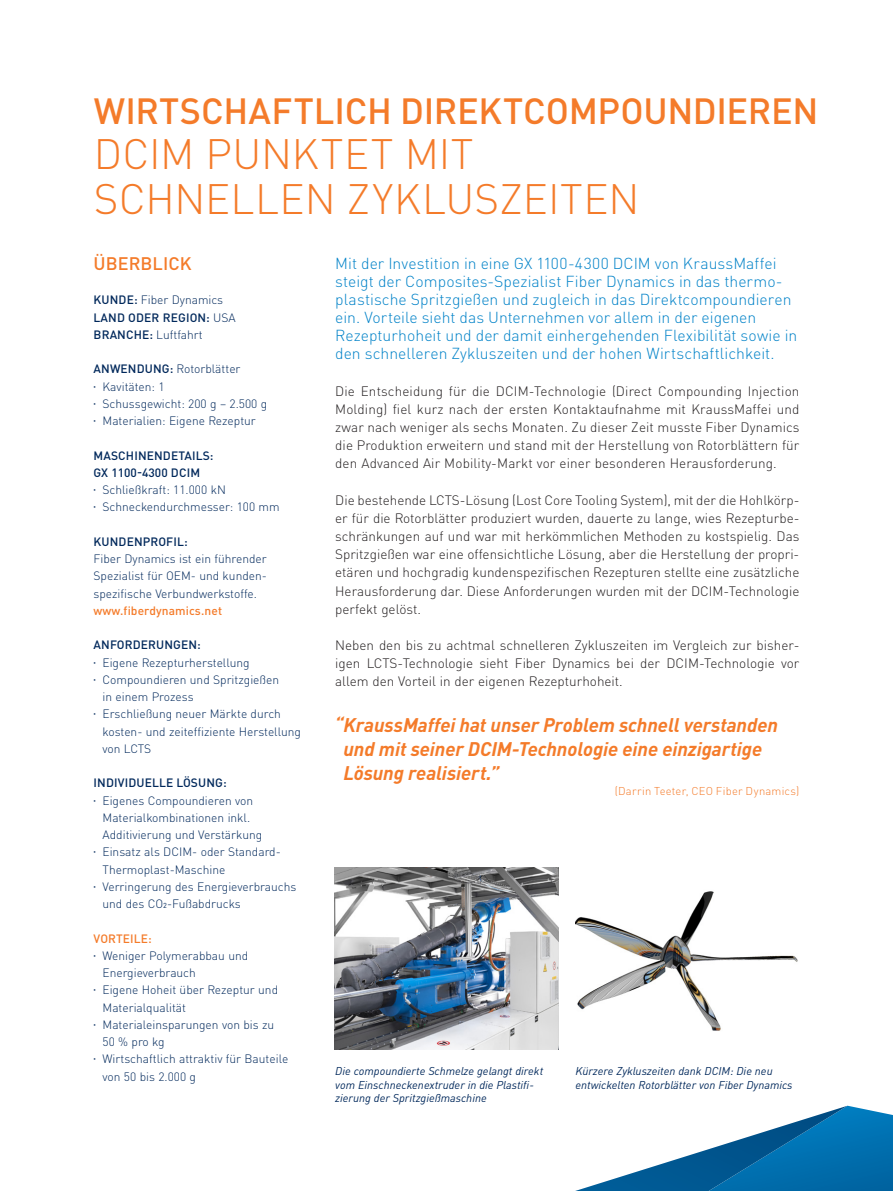
<style>
.page{position:relative;width:893px;height:1191px;background:#fff}
.page>*{position:absolute;margin:0;border:0;box-sizing:border-box;transform-origin:0 0}
.t1{font:300 42px/45px "DIN Pro";color:#f47b2a}
.t2{font:500 36px "DIN Pro";letter-spacing:-.01em;color:#f47b2a}
.t3{font:italic 700 19.5px/24px "DIN Pro";letter-spacing:-.005em;color:#f47b2a}
.t4{font:500 18px "DIN Pro";letter-spacing:.005em;color:#f47b2a}
.t5{font:300 15.75px/18px "DIN Pro";color:#0082c8}
.t6{font:300 13.5px/18.1px "DIN Pro";color:#231f20;text-align:justify}
.t7{font:300 12px/17.2px "DIN Pro";color:#00285b}
.t8{font:500 12px/17.2px "DIN Pro";letter-spacing:.01em;color:#00285b}
.t9{font:500 12px "DIN Pro";letter-spacing:.01em;color:#f47b2a}
.t10{font:italic 11.25px/13.5px "DIN Pro";color:#00285b}
.t11{font:300 11.25px "DIN Pro";letter-spacing:.015em;color:#f47b2a}
.s1{font-weight:300}
.s2{font-weight:500}
.s3{font-family:"Poppins";font-weight:400}
</style>
<div class="page">
<img style="left:575px;top:891px;width:223px;height:140px">
<img style="left:334px;top:867px;width:224px;height:182px">
<svg style="left:575px;top:1105px;width:318px;height:86px"></svg>
<h2 class="t2" style="left:94px;top:82px;width:726px">WIRTSCHAFTLICH DIREKTCOMPOUNDIEREN</h2>
<h1 class="t1" style="left:94px;top:128px;width:547px">DCIM PUNKTET MIT<br>SCHNELLEN ZYKLUSZEITEN</h1>
<h3 class="t4" style="left:94px;top:249px;width:100px">ÜBERBLICK</h3>
<p class="t8" style="left:94px;top:290px;width:143px">KUNDE: <span class="s1">Fiber Dynamics<br></span>LAND ODER REGION: <span class="s1">USA<br></span>BRANCHE: <span class="s1">Luftfahrt</span></p>
<p class="t7" style="left:94px;top:359px;width:175px"><span class="s2">ANWENDUNG:</span> Rotorblätter<br><span class="s3">·</span> Kavitäten: 1<br><span class="s3">·</span> Schussgewicht: 200 g – 2.500 g <span class="s3">·</span> Materialien: Eigene Rezeptur</p>
<p class="t7" style="left:94px;top:445px;width:188px"><span class="s2">MASCHINENDETAILS:<br>GX 1100-4300 DCIM<br></span><span class="s3">·</span> Schließkraft: 11.000 kN<br><span class="s3">·</span> Schneckendurchmesser: 100 mm</p>
<p class="t8" style="left:94px;top:531px;width:96px">KUNDENPROFIL:</p>
<p class="t7" style="left:94px;top:549px;width:175px;text-align:justify">Fiber Dynamics ist ein führender Spezialist für OEM- und kunden&shy;spezifische Verbundwerkstoffe.</p>
<p class="t9" style="left:94px;top:601px;width:130px">www.fiberdynamics.net</p>
<p class="t8" style="left:94px;top:635px;width:109px">ANFORDERUNGEN:</p>
<p class="t7" style="left:94px;top:652px;width:158px"><span class="s3">·</span> Eigene Rezepturherstellung</p>
<p class="t7" style="left:94px;top:670px;width:187px"><span class="s3">·</span> Compoundieren und Spritzgießen</p>
<p class="t7" style="left:103px;top:687px;width:93px">in einem Prozess</p>
<p class="t7" style="left:94px;top:704px;width:189px"><span class="s3">·</span> Erschließung neuer Märkte durch</p>
<p class="t7" style="left:103px;top:721px;width:200px">kosten- und zeiteffiziente Herstellung</p>
<p class="t7" style="left:103px;top:739px;width:50px">von LCTS</p>
<p class="t8" style="left:94px;top:773px;width:135px">INDIVIDUELLE LÖSUNG:</p>
<p class="t7" style="left:94px;top:790px;width:161px"><span class="s3">·</span> Eigenes Compoundieren von</p>
<p class="t7" style="left:103px;top:808px;width:149px">Materialkombinationen inkl.</p>
<p class="t7" style="left:103px;top:825px;width:161px">Additivierung und Verstärkung</p>
<p class="t7" style="left:94px;top:842px;width:189px"><span class="s3">·</span> Einsatz als DCIM- oder Standard-</p>
<p class="t7" style="left:103px;top:859px;width:124px">Thermoplast-Maschine</p>
<p class="t7" style="left:94px;top:877px;width:204px"><span class="s3">·</span> Verringerung des Energieverbrauchs</p>
<p class="t7" style="left:103px;top:894px;width:140px">und des CO2-Fußabdrucks</p>
<p class="t9" style="left:94px;top:928px;width:60px">VORTEILE:</p>
<p class="t7" style="left:94px;top:945px;width:156px"><span class="s3">·</span> Weniger Polymerabbau und</p>
<p class="t7" style="left:103px;top:963px;width:95px">Energieverbrauch</p>
<p class="t7" style="left:94px;top:980px;width:186px"><span class="s3">·</span> Eigene Hoheit über Rezeptur und</p>
<p class="t7" style="left:103px;top:997px;width:85px">Materialqualität</p>
<p class="t7" style="left:94px;top:1014px;width:182px"><span class="s3">·</span> Materialeinsparungen von bis zu</p>
<p class="t7" style="left:103px;top:1032px;width:64px">50 % pro kg</p>
<p class="t7" style="left:94px;top:1049px;width:196px"><span class="s3">·</span> Wirtschaftlich attraktiv für Bauteile</p>
<p class="t7" style="left:103px;top:1066px;width:95px">von 50 bis 2.000 g</p>
<p class="t5" style="left:335px;top:253px;width:464px">Mit der Investition in eine GX 1100-4300 DCIM von KraussMaffei steigt der Composites-Spezialist Fiber Dynamics in das thermo&shy;plastische Spritzgießen und zugleich in das Direktcompoundieren ein. Vorteile sieht das Unternehmen vor allem in der eigenen Rezepturhoheit und der damit einhergehenden Flexibilität sowie in den schnelleren Zykluszeiten und der hohen Wirtschaftlichkeit.</p>
<p class="t6" style="left:335px;top:381px;width:466px">Die Entscheidung für die DCIM-Technologie (Direct Compounding Injection Molding) fiel kurz nach der ersten Kontaktaufnahme mit KraussMaffei und zwar nach weniger als sechs Monaten. Zu dieser Zeit musste Fiber Dynamics die Produktion erweitern und stand mit der Herstellung von Rotorblättern für den Advanced Air Mobility-Markt vor einer besonderen Herausforderung.</p>
<p class="t6" style="left:335px;top:489px;width:466px">Die bestehende LCTS-Lösung (Lost Core Tooling System), mit der die Hohlkörp&shy;er für die Rotorblätter produziert wurden, dauerte zu lange, wies Rezepturbe&shy;schränkungen auf und war mit herkömmlichen Methoden zu kostspielig. Das Spritzgießen war eine offensichtliche Lösung, aber die Herstellung der propri&shy;etären und hochgradig kundenspezifischen Rezepturen stellte eine zusätzliche Herausforderung dar. Diese Anforderungen wurden mit der DCIM-Technologie perfekt gelöst.</p>
<p class="t6" style="left:335px;top:635px;width:466px">Neben den bis zu achtmal schnelleren Zykluszeiten im Vergleich zur bisher&shy;igen LCTS-Technologie sieht Fiber Dynamics bei der DCIM-Technologie vor allem den Vorteil in der eigenen Rezepturhoheit.</p>
<h3 class="t3" style="left:343px;top:711px;width:436px;text-indent:-9px">“KraussMaffei hat unser Problem schnell verstanden und mit seiner DCIM-Technologie eine einzigartige<br>Lösung realisiert.”</h3>
<p class="t11" style="left:615px;top:782px;width:186px">(Darrin Teeter, CEO Fiber Dynamics)</p>
<p class="t10" style="left:335px;top:1063px;width:210px">Die compoundierte Schmelze gelangt direkt vom Einschneckenextruder in die Plastifi&shy;zierung der Spritzgießmaschine</p>
<p class="t10" style="left:575px;top:1063px;width:219px">Kürzere Zykluszeiten dank DCIM: Die neu entwickelten Rotorblätter von Fiber Dynamics</p>
</div>
